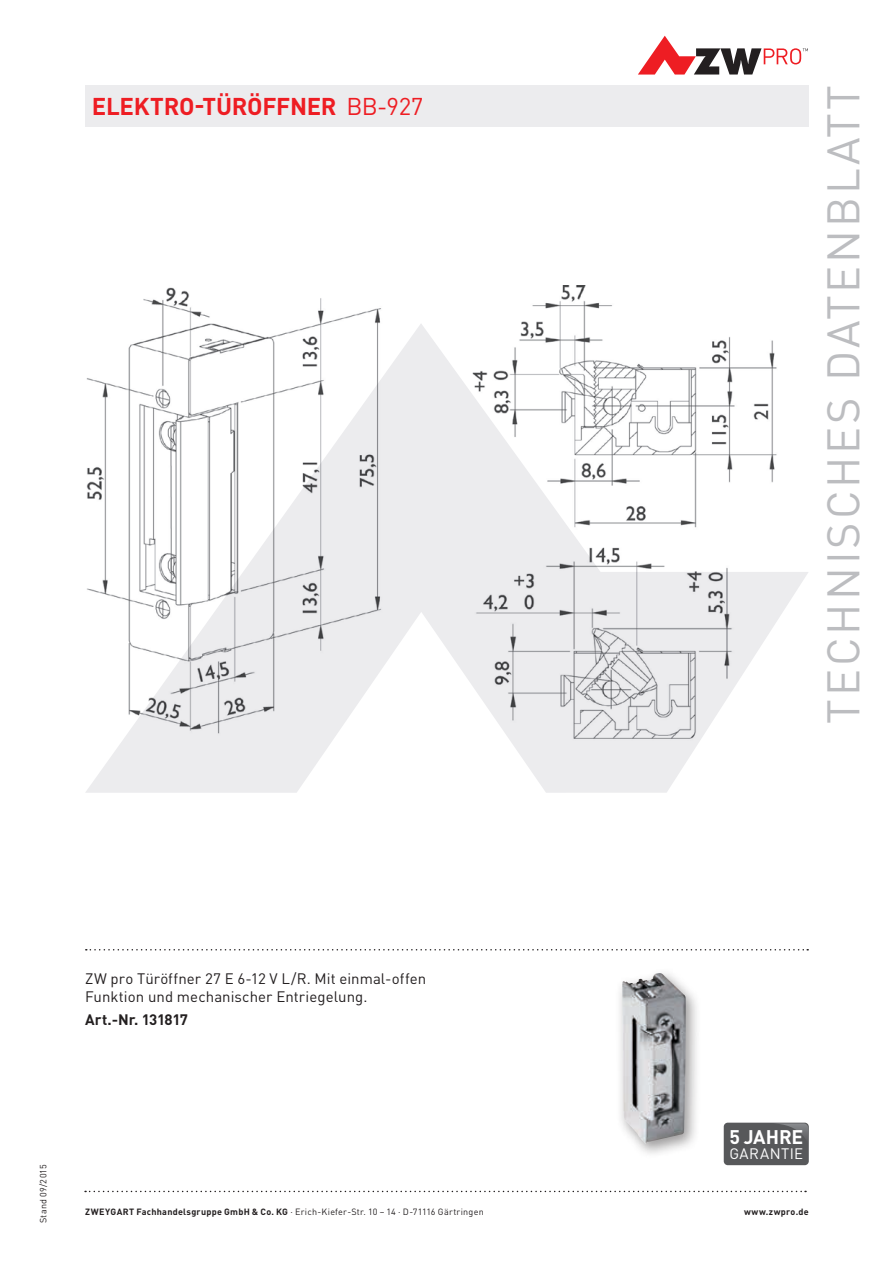
<style>
.page{position:relative;width:893px;height:1263px;background:#fff}
.page>*{position:absolute;margin:0;border:0;box-sizing:border-box;transform-origin:0 0}
.t1{font:45px "DIN Pro";letter-spacing:.065em;color:#bcbdc0}
.t2{font:700 24px "DIN Pro";letter-spacing:-.015em;color:#ee1d23}
.t3{font:700 19.5px "DIN Pro";letter-spacing:-.01em;color:#fff}
.t4{font:15px/18px "DIN Pro";letter-spacing:.005em;color:#231f20}
.t5{font:700 15px "DIN Pro";letter-spacing:-.02em;color:#231f20}
.t6{font:15px "DIN Pro";letter-spacing:.03em;color:#fff}
.t7{font:9px "DIN Pro";letter-spacing:.025em;color:#231f20}
.t8{font:700 9px "DIN Pro";letter-spacing:.04em;color:#231f20}
.s1{font-weight:400}
.s2{font-weight:700}
</style>
<div class="page">
<svg style="left:85px;top:1191px;width:721px;height:1px"></svg>
<div style="left:85px;top:85px;width:724px;height:42px;background:#ececee"></div>
<svg style="left:638px;top:36px;width:170px;height:39px"></svg>
<svg style="left:86px;top:572px;width:722px;height:221px"></svg>
<div style="left:615px;top:967px;width:86px;height:192px;background:#231f20;opacity:.45"></div>
<img style="left:622px;top:973px;width:64px;height:171px">
<div style="left:724px;top:1123px;width:85px;height:42px;background:#57585a;border-radius:4px"></div>
<svg style="left:776px;top:1123px;width:32px;height:16px"></svg>
<img style="left:86px;top:285px;width:693px;height:455px">
<svg style="left:86px;top:949px;width:722px;height:1px"></svg>
<h2 class="t2" style="left:92px;top:86px;width:333px">ELEKTRO-TÜRÖFFNER <span class="s1">BB-927</span></h2>
<h1 class="t1" style="left:808px;top:724px;width:640px;rotate:-90deg">TECHNISCHES DATENBLATT</h1>
<h3 class="t4" style="left:85px;top:968px;width:343px">ZW pro Türöffner 27 E 6-12 V L/R. Mit einmal-offen<br>Funktion und mechanischer Entriegelung.</h3>
<h3 class="t5" style="left:85px;top:1007px;width:104px">Art.-Nr. 131817</h3>
<p class="t7" style="left:36px;top:1223px;width:60px;rotate:-90deg">Stand 09/2015</p>
<h3 class="t3" style="left:729px;top:1121px;width:75px">5 JAHRE</h3>
<h3 class="t6" style="left:729px;top:1142px;width:75px">GARANTIE</h3>
<p class="t7" style="left:85px;top:1205px;width:400px"><span class="s2">ZWEYGART Fachhandelsgruppe GmbH &amp; Co. KG</span> · Erich-Kiefer-Str. 10 – 14 · D-71116 Gärtringen</p>
<p class="t8" style="left:744px;top:1204px;width:66px">www.zwpro.de</p>
</div>
